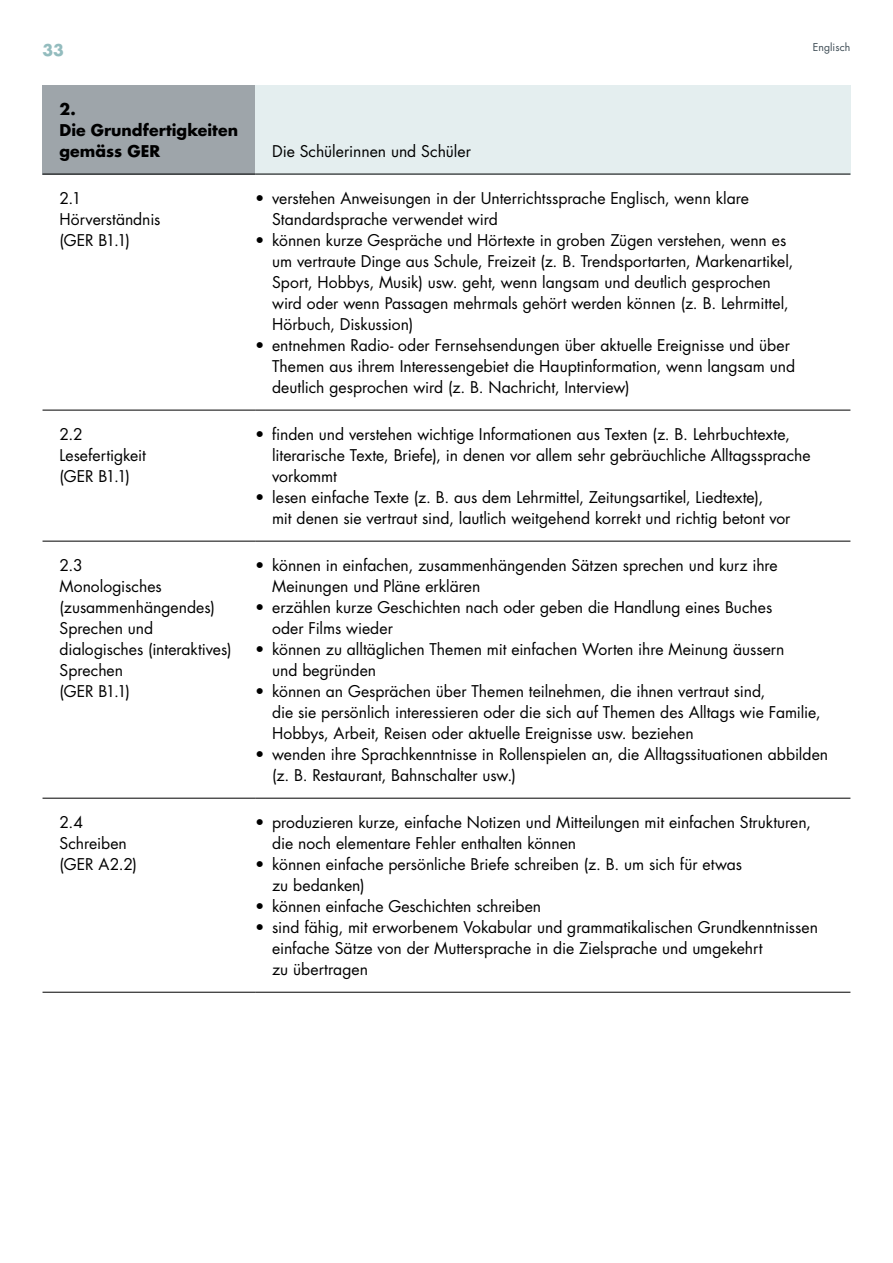
<style>
.page{position:relative;width:893px;height:1263px;background:#fff}
.page>*{position:absolute;margin:0;border:0;box-sizing:border-box;transform-origin:0 0}
.t1{font:15.75px/21px "Futura Luzern";color:#000}
.t2{font:700 15.75px/21px "Futura Luzern";letter-spacing:.005em;color:#000}
.t3{font:700 15.75px "Futura Luzern";color:#93bcbe}
.t4{font:10.5px "Futura Luzern";letter-spacing:.005em;color:#3d4b54}
</style>
<div class="page">
<div style="left:43px;top:85px;width:212px;height:89px;background:#9ea5aa"></div>
<div style="left:255px;top:85px;width:595px;height:89px;background:#e4eeef"></div>
<hr style="left:43px;top:174px;width:212px;height:1px;background:#000">
<hr style="left:255px;top:174px;width:595px;height:1px;background:#000">
<hr style="left:43px;top:410px;width:212px;height:1px;background:#000">
<hr style="left:255px;top:410px;width:595px;height:1px;background:#000">
<hr style="left:43px;top:541px;width:212px;height:1px;background:#000">
<hr style="left:255px;top:541px;width:595px;height:1px;background:#000">
<hr style="left:43px;top:798px;width:212px;height:1px;background:#000">
<hr style="left:255px;top:798px;width:595px;height:1px;background:#000">
<hr style="left:43px;top:992px;width:212px;height:1px;background:#000">
<hr style="left:255px;top:992px;width:595px;height:1px;background:#000">
<p class="t3" style="left:43px;top:39px;width:23px">33</p>
<p class="t4" style="left:813px;top:41px;width:39px">Englisch</p>
<p class="t2" style="left:60px;top:98px;width:180px">2.<br>Die Grundfertigkeiten gemäss GER</p>
<p class="t1" style="left:272px;top:141px;width:200px">Die Schülerinnen und Schüler</p>
<p class="t1" style="left:60px;top:188px;width:103px">2.1<br>Hörverständnis (GER B1.1)</p>
<p class="t1" style="left:272px;top:188px;width:478px;text-indent:-17px">• verstehen Anweisungen in der Unterrichtssprache Englisch, wenn klare<br>Standardsprache verwendet wird</p>
<p class="t1" style="left:272px;top:230px;width:523px;text-indent:-17px">• können kurze Gespräche und Hörtexte in groben Zügen verstehen, wenn es um vertraute Dinge aus Schule, Freizeit (z. B. Trendsportarten, Markenartikel, Sport, Hobbys, Musik) usw. geht, wenn langsam und deutlich gesprochen wird oder wenn Passagen mehrmals gehört werden können (z. B. Lehrmittel, Hörbuch, Diskussion)</p>
<p class="t1" style="left:272px;top:335px;width:524px;text-indent:-17px">• entnehmen Radio- oder Fernsehsendungen über aktuelle Ereignisse und über<br>Themen aus ihrem Interessengebiet die Hauptinformation, wenn langsam und deutlich gesprochen wird (z. B. Nachricht, Interview)</p>
<p class="t1" style="left:60px;top:424px;width:88px">2.2<br>Lesefertigkeit (GER B1.1)</p>
<p class="t1" style="left:272px;top:424px;width:540px;text-indent:-17px">• finden und verstehen wichtige Informationen aus Texten (z. B. Lehrbuchtexte, literarische Texte, Briefe), in denen vor allem sehr gebräuchliche Alltagssprache vorkommt</p>
<p class="t1" style="left:272px;top:487px;width:520px;text-indent:-17px">• lesen einfache Texte (z. B. aus dem Lehrmittel, Zeitungsartikel, Liedtexte),<br>mit denen sie vertraut sind, lautlich weitgehend korrekt und richtig betont vor</p>
<p class="t1" style="left:60px;top:555px;width:174px">2.3<br>Monologisches (zusammenhängendes)<br>Sprechen und dialogisches (interaktives)<br>Sprechen<br>(GER B1.1)</p>
<p class="t1" style="left:272px;top:555px;width:507px;text-indent:-17px">• können in einfachen, zusammenhängenden Sätzen sprechen und kurz ihre<br>Meinungen und Pläne erklären</p>
<p class="t1" style="left:272px;top:597px;width:502px;text-indent:-17px">• erzählen kurze Geschichten nach oder geben die Handlung eines Buches oder Films wieder</p>
<p class="t1" style="left:272px;top:639px;width:514px;text-indent:-17px">• können zu alltäglichen Themen mit einfachen Worten ihre Meinung äussern und begründen</p>
<p class="t1" style="left:272px;top:681px;width:550px;text-indent:-17px">• können an Gesprächen über Themen teilnehmen, die ihnen vertraut sind,<br>die sie persönlich interessieren oder die sich auf Themen des Alltags wie Familie,<br>Hobbys, Arbeit, Reisen oder aktuelle Ereignisse usw. beziehen</p>
<p class="t1" style="left:272px;top:744px;width:558px;text-indent:-17px">• wenden ihre Sprachkenntnisse in Rollenspielen an, die Alltagssituationen abbilden (z. B. Restaurant, Bahnschalter usw.)</p>
<p class="t1" style="left:60px;top:812px;width:79px">2.4<br>Schreiben (GER A2.2)</p>
<p class="t1" style="left:272px;top:812px;width:540px;text-indent:-17px">• produzieren kurze, einfache Notizen und Mitteilungen mit einfachen Strukturen, die noch elementare Fehler enthalten können</p>
<p class="t1" style="left:272px;top:854px;width:471px;text-indent:-17px">• können einfache persönliche Briefe schreiben (z. B. um sich für etwas zu bedanken)</p>
<p class="t1" style="left:255px;top:896px;width:288px">• können einfache Geschichten schreiben</p>
<p class="t1" style="left:272px;top:917px;width:547px;text-indent:-17px">• sind fähig, mit erworbenem Vokabular und grammatikalischen Grundkenntnissen einfache Sätze von der Muttersprache in die Zielsprache und umgekehrt<br>zu übertragen</p>
</div>
